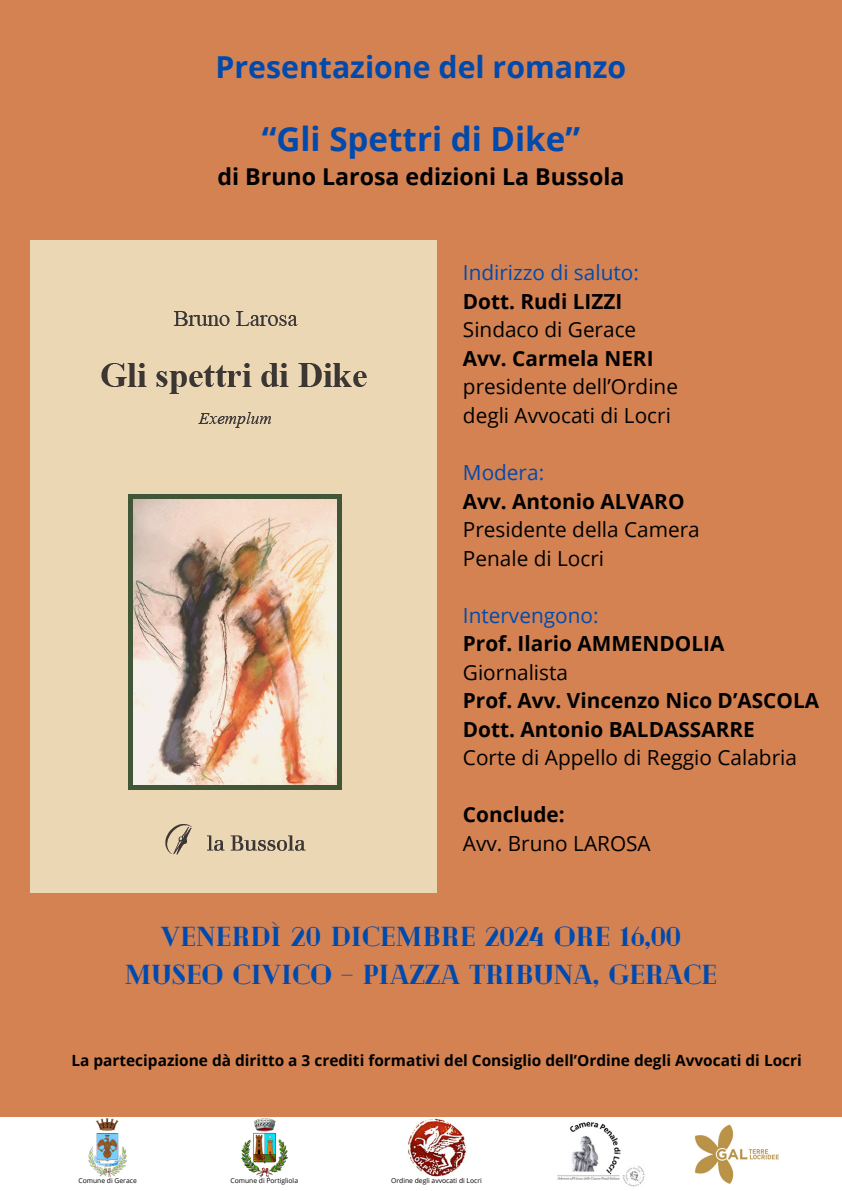
<style>
.page{position:relative;width:842px;height:1191px;background:#fff}
.page>*{position:absolute;margin:0;border:0;box-sizing:border-box;transform-origin:0 0}
.t1{font:700 33.2px "Open Sans";color:#004aad}
.t2{font:700 30.2px "Open Sans";color:#004aad}
.t3{font:900 27.4px/38.2px "Cheque";color:#004aad;text-align:center}
.t4{font:700 23.2px "Open Sans";color:#000}
.t5{font:20.8px/28.5px "Open Sans";color:#000}
.t6{font:700 20.8px/28.5px "Open Sans";color:#000}
.t7{font:700 15.4px "Open Sans";color:#000}
.t8{font:6.8px "Open Sans";color:#000}
.s1{color:#004aad}
.s2{font-weight:700}
.s3{font-weight:400;color:#004aad}
.s4{font-weight:400}
</style>
<div class="page">
<div style="left:0;top:0;width:842px;height:1190px;background:#d48252"></div>
<img style="left:30px;top:241px;width:407px;height:651px">
<div style="left:0;top:1117px;width:842px;height:73px;background:#fff"></div>
<img style="left:88px;top:1118px;width:39px;height:59px">
<img style="left:694px;top:1124px;width:85px;height:60px">
<img style="left:242px;top:1118px;width:45px;height:58px">
<img style="left:558px;top:1122px;width:86px;height:65px">
<img style="left:408px;top:1118px;width:58px;height:58px">
<h3 class="t2" style="left:216px;top:46px;width:412px">Presentazione del romanzo</h3>
<p class="t1" style="left:262px;top:115px;width:320px">“Gli Spettri di Dike”</p>
<p class="t4" style="left:217px;top:160px;width:408px">di Bruno Larosa edizioni La Bussola</p>
<h4 class="t5" style="left:463px;top:258px;width:217px"><span class="s1">Indirizzo di saluto:<br></span><span class="s2">Dott. Rudi LIZZI<br></span>Sindaco di Gerace<br><span class="s2">Avv. Carmela NERI </span>presidente dell’Ordine degli Avvocati di Locri</h4>
<h4 class="t5" style="left:463px;top:457px;width:238px"><span class="s1">Modera:<br></span><span class="s2">Avv. Antonio ALVARO<br></span>Presidente della Camera<br>Penale di Locri</h4>
<h4 class="t6" style="left:463px;top:600px;width:358px"><span class="s3">Intervengono:<br></span>Prof. Ilario AMMENDOLIA<br><span class="s4">Giornalista<br></span>Prof. Avv. Vincenzo Nico D’ASCOLA<br>Dott. Antonio BALDASSARRE<br><span class="s4">Corte di Appello di Reggio Calabria</span></h4>
<h4 class="t5" style="left:463px;top:799px;width:189px"><span class="s2">Conclude:<br></span>Avv. Bruno LAROSA</h4>
<h1 class="t3" style="left:125px;top:915px;width:594px">VENERDÌ 20 DICEMBRE 2024 ORE 16,00<br>MUSEO CIVICO – PIAZZA TRIBUNA, GERACE</h1>
<h2 class="t7" style="left:71px;top:1049px;width:732px">La partecipazione dà diritto a 3 crediti formativi del Consiglio dell’Ordine degli Avvocati di Locri</h2>
<h5 class="t8" style="left:79px;top:1175px;width:60px">Comune di Gerace</h5>
<p class="t8" style="left:230px;top:1175px;width:69px">Comune di Portigliola</p>
<p class="t8" style="left:391px;top:1175px;width:92px">Ordine degli avvocati di Locri</p>
</div>
